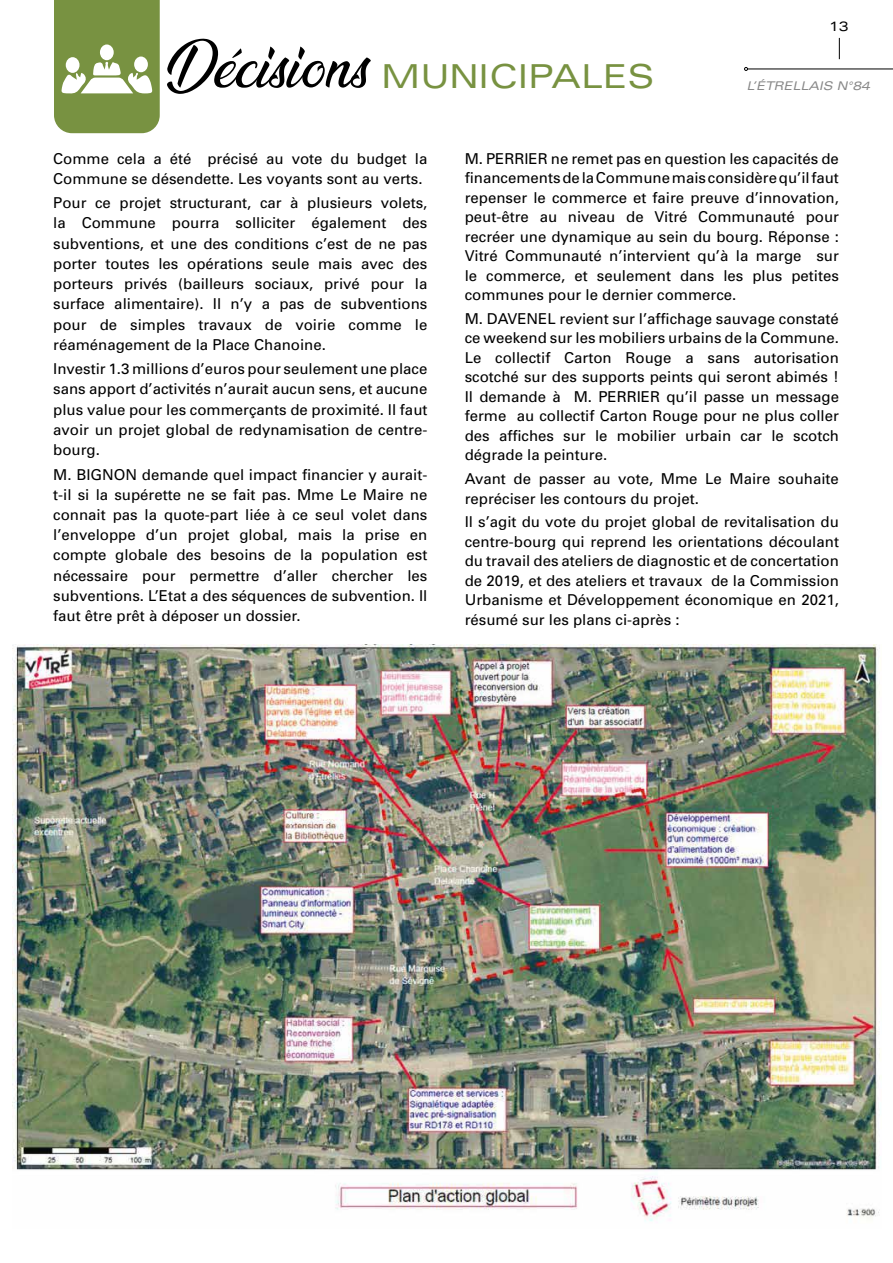
<style>
.page{position:relative;width:893px;height:1263px;background:#fff}
.page>*{position:absolute;margin:0;border:0;box-sizing:border-box;transform-origin:0 0}
.t1{font:expanded 33px "Univers";color:#789241}
.t2{font:15px/19.5px "Univers";color:#000;text-align:justify}
.t3{font:expanded 13.5px "Univers";color:#000}
.t4{font:italic expanded 12px "Univers";color:#878787}
.s1{font-family:"Ananda";font-stretch:normal;font-size:52.5px;color:#000}
</style>
<div class="page">
<hr style="left:747px;top:69px;width:146px;height:1px;background:#000">
<svg style="left:744px;top:67px;width:4px;height:4px"></svg>
<svg style="left:839px;top:38px;width:1px;height:21px"></svg>
<svg style="left:54px;top:0;width:106px;height:133px;background:#8da35f"></svg>
<img style="left:12px;top:644px;width:868px;height:578px">
<h1 class="t1" style="left:167px;top:56px;width:489px"><span class="s1">Décisions</span> MUNICIPALES</h1>
<p class="t3" style="left:829px;top:19px;width:21px">13</p>
<p class="t4" style="left:746px;top:78px;width:125px">L’ÉTRELLAIS N°84</p>
<p class="t2" style="left:53px;top:148px;width:376px;line-height:20.2px">Comme cela a été précisé au vote du budget la<br>Commune se désendette. Les voyants sont au verts.</p>
<p class="t2" style="left:53px;top:193px;width:376px;line-height:20.2px">Pour ce projet structurant, car à plusieurs volets, la Commune pourra solliciter également des subventions, et une des conditions c’est de ne pas porter toutes les opérations seule mais avec des porteurs privés (bailleurs sociaux, privé pour la surface alimentaire). Il n’y a pas de subventions pour de simples travaux de voirie comme le réaménagement de la Place Chanoine.</p>
<p class="t2" style="left:53px;top:358px;width:376px;line-height:20.2px">Investir 1.3 millions d’euros pour seulement une place sans apport d’activités n’aurait aucun sens, et aucune plus value pour les commerçants de proximité. Il faut avoir un projet global de redynamisation de centre&shy;bourg.</p>
<p class="t2" style="left:53px;top:464px;width:376px;line-height:20.2px">M. BIGNON demande quel impact financier y aurait&shy;t-il si la supérette ne se fait pas. Mme Le Maire ne connait pas la quote-part liée à ce seul volet dans l’enveloppe d’un projet global, mais la prise en compte globale des besoins de la population est nécessaire pour permettre d’aller chercher les subventions. L’Etat a des séquences de subvention. Il faut être prêt à déposer un dossier.</p>
<p class="t2" style="left:465px;top:148px;width:376px">M. PERRIER ne remet pas en question les capacités de financements de la Commune mais considère qu’il faut repenser le commerce et faire preuve d’innovation, peut-être au niveau de Vitré Communauté pour recréer une dynamique au sein du bourg. Réponse :<br>Vitré Communauté n’intervient qu’à la marge sur le commerce, et seulement dans les plus petites communes pour le dernier commerce.</p>
<p class="t2" style="left:465px;top:308px;width:376px">M. DAVENEL revient sur l’affichage sauvage constaté ce weekend sur les mobiliers urbains de la Commune.<br>Le collectif Carton Rouge a sans autorisation scotché sur des supports peints qui seront abimés !<br>Il demande à M. PERRIER qu’il passe un message ferme au collectif Carton Rouge pour ne plus coller des affiches sur le mobilier urbain car le scotch dégrade la peinture.</p>
<p class="t2" style="left:465px;top:469px;width:376px">Avant de passer au vote, Mme Le Maire souhaite repréciser les contours du projet.</p>
<p class="t2" style="left:465px;top:512px;width:376px">Il s’agit du vote du projet global de revitalisation du centre-bourg qui reprend les orientations découlant du travail des ateliers de diagnostic et de concertation de 2019, et des ateliers et travaux de la Commission Urbanisme et Développement économique en 2021, résumé sur les plans ci-après :</p>
</div>
